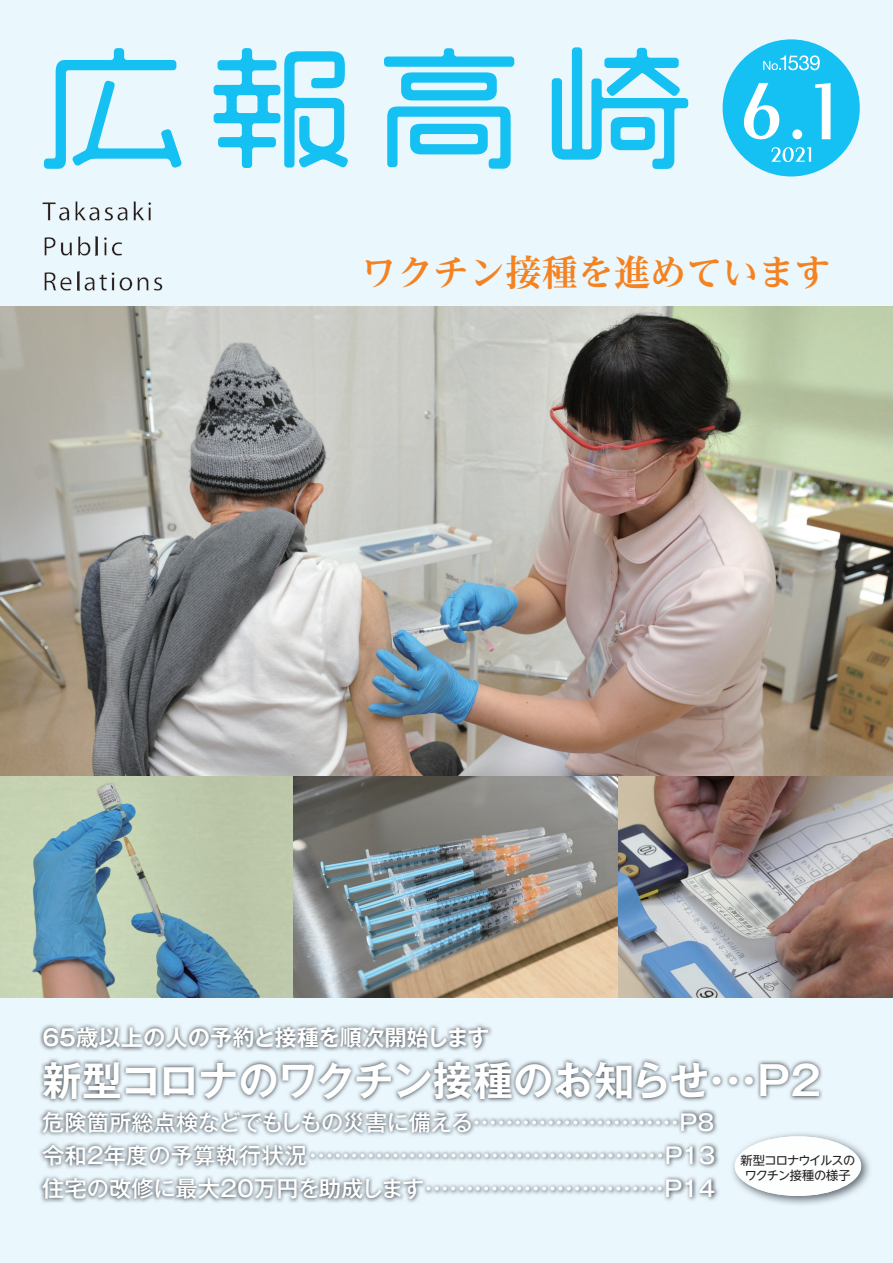
<style>
.page{position:relative;width:893px;height:1263px;background:#fff}
.page>*{position:absolute;margin:0;border:0;box-sizing:border-box;transform-origin:0 0}
.t1{font:40.35px "Gothic MB101 Pro De Bold 90 pv RKSJ H";letter-spacing:-.025em;color:#fff}
.t2{font:36.15px "Reim Pro Bold 90 pv RKSJ H";color:#f58220}
.t3{font:22.35px/33px "Gothic MB101 Pro Medium 90 pv RKSJ H";color:#fff;text-align:justify}
.t4{font:22.35px "Gothic MB101 Pro De Bold 90 pv RKSJ H";color:#fff}
.t5{font:12.15px/14.9px "UD Shin Go NT Pro Regular 90 pv RKSJ H";letter-spacing:-.055em;color:#231f20;text-align:center}
</style>
<div class="page">
<div style="left:0;top:0;width:892px;height:1263px;background:#eaf7fd"></div>
<img style="left:0;top:775px;width:294px;height:222px">
<img style="left:294px;top:775px;width:324px;height:222px">
<img style="left:618px;top:775px;width:274px;height:222px">
<img style="left:0;top:306px;width:892px;height:469px">
<svg style="left:42px;top:201px;width:109px;height:20px"></svg>
<svg style="left:44px;top:237px;width:28px;height:19px"></svg>
<svg style="left:78px;top:236px;width:20px;height:20px"></svg>
<svg style="left:104px;top:237px;width:18px;height:19px"></svg>
<svg style="left:44px;top:271px;width:119px;height:20px"></svg>
<svg style="left:44px;top:48px;width:137px;height:121px"></svg>
<svg style="left:214px;top:48px;width:134px;height:120px"></svg>
<svg style="left:384px;top:48px;width:130px;height:52px"></svg>
<svg style="left:387px;top:107px;width:123px;height:62px"></svg>
<svg style="left:551px;top:47px;width:137px;height:122px"></svg>
<img style="left:732px;top:1133px;width:138px;height:72px">
<div style="left:734px;top:1136px;width:127px;height:60px;background:#fdfefe;border-radius:50%"></div>
<img style="left:40px;top:1024px;width:452px;height:28px">
<img style="left:39px;top:1109px;width:680px;height:94px">
<img style="left:40px;top:1058px;width:782px;height:45px">
<img style="left:42px;top:1090px;width:40px;height:1px">
<div style="left:722px;top:39px;width:137px;height:137px;background:#15c0f2;border-radius:50%"></div>
<div style="left:792px;top:129px;width:10px;height:10px;background:#fff;border-radius:50%"></div>
<svg style="left:815px;top:83px;width:15px;height:56px"></svg>
<svg style="left:744px;top:83px;width:35px;height:56px"></svg>
<svg style="left:771px;top:147px;width:40px;height:15px"></svg>
<svg style="left:763px;top:55px;width:56px;height:15px"></svg>
<h2 class="t2" style="left:361px;top:259px;width:471px">ワクチン接種を進めています</h2>
<p class="t4" style="left:42px;top:1029px;width:449px">65歳以上の人の予約と接種を順次開始します</p>
<h1 class="t1" style="left:42px;top:1066px;width:780px">新型コロナのワクチン接種のお知らせ・・・P2</h1>
<h1 class="t1" style="left:42px;top:1059px;width:82px">　　</h1>
<p class="t3" style="left:42px;top:1109px;width:674px">危険箇所総点検などでもしもの災害に備える・・・・・・・・・・・・・・・・・・・・・・・・・P8令和2年度の予算執行状況・・・・・・・・・・・・・・・・・・・・・・・・・・・・・・・・・・・・・・・・・・・P1 3住宅の改修に最大20万円を助成します・・・・・・・・・・・・・・・・・・・・・・・・・・・・・P1 4</p>
<p class="t5" style="left:740px;top:1155px;width:116px">新型コロナウイルスのワクチン接種の様子</p>
</div>
